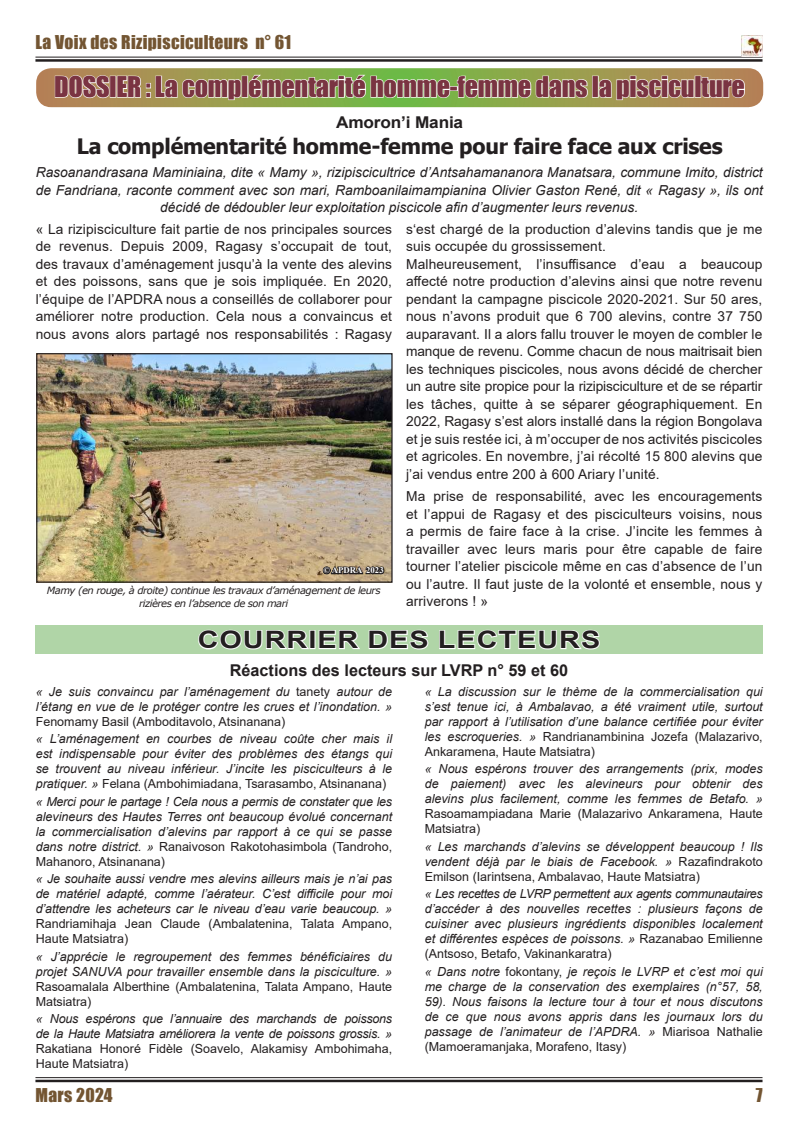
<style>
.page{position:relative;width:798px;height:1141px;background:#fff}
.page>*{position:absolute;margin:0;border:0;box-sizing:border-box;transform-origin:0 0}
.t1{font:26.25px "Impact";letter-spacing:-.01em;color:#7a3442}
.t2{font:700 24px "Arial";letter-spacing:.035em;color:#231f20;scale:1.2 1}
.t3{font:700 21.25px "Tahoma";letter-spacing:-.01em;color:#231f20}
.t4{font:17.5px "Impact";letter-spacing:.02em;color:#735532}
.t5{font:700 16.25px "Arial";color:#231f20}
.t6{font:700 16.25px "Arial";color:#231f20;scale:1.06 1}
.t7{font:13.75px/17.5px "Arial";letter-spacing:.01em;color:#231f20;text-align:justify}
.t8{font:italic 13.75px/17.5px "Arial";color:#231f20;text-align:center}
.t9{font:italic 12.5px/15px "Arial";color:#231f20;text-align:justify}
.t10{font:12.5px/15px "Arial";color:#231f20}
.t11{font:italic 12.5px/15px "Arial";letter-spacing:-.02em;color:#231f20}
.t12{font:italic 10px/12.5px "Verdana";letter-spacing:-.05em;color:#231f20;text-align:center}
.t13{font:700 8.75px "Times New Roman";color:#fff}
.s1{font-style:normal}
</style>
<div class="page">
<hr style="left:35px;top:57px;width:727px;height:1px;background:#231f20">
<hr style="left:35px;top:59px;width:727px;height:3px;background:#231f20">
<hr style="left:35px;top:1077px;width:727px;height:1px;background:#231f20">
<hr style="left:35px;top:1080px;width:727px;height:2px;background:#231f20">
<img style="left:741px;top:36px;width:21px;height:20px">
<div style="left:35px;top:625px;width:727px;height:29px;background:#b0d5a7"></div>
<svg style="left:198px;top:629px;width:113px;height:21px"></svg>
<div style="left:309px;top:630px;width:6px;height:19px;border:2px solid #fff"></div>
<svg style="left:318px;top:629px;width:111px;height:21px"></svg>
<svg style="left:439px;top:629px;width:161px;height:21px"></svg>
<img style="left:38px;top:355px;width:352px;height:226px">
<div style="left:36px;top:353px;width:356px;height:230px;border:1px solid #231f20"></div>
<svg style="left:321px;top:565px;width:64px;height:11px"></svg>
<svg style="left:36px;top:68px;width:727px;height:39px"></svg>
<h3 class="t4" style="left:35px;top:29px;width:257px">La Voix des Rizipisciculteurs n° 61</h3>
<h1 class="t1" style="left:54px;top:66px;width:692px">DOSSIER : La complémentarité homme-femme dans la pisciculture</h1>
<h3 class="t6" style="left:336px;top:111px;width:121px">Amoron’i Mania</h3>
<h3 class="t3" style="left:77px;top:131px;width:647px">La complémentarité homme-femme pour faire face aux crises</h3>
<p class="t8" style="left:36px;top:164px;width:728px">Rasoanandrasana Maminiaina, dite « Mamy », rizipiscicultrice d’Antsahamananora Manatsara, commune Imito, district de Fandriana, raconte comment avec son mari, Ramboanilaimampianina Olivier Gaston René, dit « Ragasy », ils ont décidé de dédoubler leur exploitation piscicole afin d’augmenter leurs revenus.</p>
<p class="t7" style="left:36px;top:220px;width:358px">« La rizipisciculture fait partie de nos principales sources de revenus. Depuis 2009, Ragasy s’occupait de tout, des travaux d’aménagement jusqu’à la vente des alevins et des poissons, sans que je sois impliquée. En 2020, l’équipe de l’APDRA nous a conseillés de collaborer pour améliorer notre production. Cela nous a convaincus et nous avons alors partagé nos responsabilités : Ragasy</p>
<p class="t7" style="left:406px;top:220px;width:358px;text-align:left">s‘est chargé de la production d’alevins tandis que je me suis occupée du grossissement.<br>Malheureusement, l’insuffisance d’eau a beaucoup affecté notre production d’alevins ainsi que notre revenu pendant la campagne piscicole 2020-2021. Sur 50 ares, nous n’avons produit que 6 700 alevins, contre 37 750 auparavant. Il a alors fallu trouver le moyen de combler le manque de revenu. Comme chacun de nous maitrisait bien les techniques piscicoles, nous avons décidé de chercher un autre site propice pour la rizipisciculture et de se répartir les tâches, quitte à se séparer géographiquement. En 2022, Ragasy s’est alors installé dans la région Bongolava et je suis restée ici, à m’occuper de nos activités piscicoles et agricoles. En novembre, j’ai récolté 15 800 alevins que j’ai vendus entre 200 à 600 Ariary l’unité.</p>
<p class="t7" style="left:406px;top:488px;width:358px">Ma prise de responsabilité, avec les encouragements et l’appui de Ragasy et des pisciculteurs voisins, nous a permis de faire face à la crise. J’incite les femmes à travailler avec leurs maris pour être capable de faire tourner l’atelier piscicole même en cas d’absence de l’un ou l’autre. Il faut juste de la volonté et ensemble, nous y arriverons ! »</p>
<p class="t13" style="left:323px;top:564px;width:62px">© APDRA 2023</p>
<p class="t12" style="left:47px;top:584px;width:335px">Mamy (en rouge, à droite) continue les travaux d’aménagement de leurs rizières en l’absence de son mari</p>
<h2 class="t2" style="left:197px;top:623px;width:337px">COURRIER DES LECTEURS</h2>
<h3 class="t5" style="left:229px;top:659px;width:340px">Réactions des lecteurs sur LVRP n° 59 et 60</h3>
<p class="t9" style="left:424px;top:684px;width:339px">« La discussion sur le thème de la commercialisation qui s’est tenue ici, à Ambalavao, a été vraiment utile, surtout par rapport à l’utilisation d’une balance certifiée pour éviter les escroqueries. » <span class="s1">Randrianambinina Jozefa (Malazarivo, Ankaramena, Haute Matsiatra)</span></p>
<p class="t9" style="left:424px;top:762px;width:339px">« Nous espérons trouver des arrangements (prix, modes de paiement) avec les alevineurs pour obtenir des alevins plus facilement, comme les femmes de Betafo. »</p>
<p class="t10" style="left:424px;top:806px;width:339px">Rasoamampiadana Marie (Malazarivo Ankaramena, Haute<br>Matsiatra)</p>
<p class="t9" style="left:424px;top:839px;width:339px">« Les marchands d’alevins se développent beaucoup ! Ils vendent déjà par le biais de Facebook. » <span class="s1">Razafindrakoto Emilson (Iarintsena, Ambalavao, Haute Matsiatra)</span></p>
<p class="t9" style="left:424px;top:887px;width:339px">« Les recettes de LVRP permettent aux agents communautaires d’accéder à des nouvelles recettes : plusieurs façons de cuisiner avec plusieurs ingrédients disponibles localement et différentes espèces de poissons. » <span class="s1">Razanabao Emilienne (Antsoso, Betafo, Vakinankaratra)</span></p>
<p class="t9" style="left:424px;top:964px;width:339px">« Dans notre <span class="s1">fokontany,</span> je reçois le LVRP et c’est moi qui me charge de la conservation des exemplaires (n°57, 58, 59). Nous faisons la lecture tour à tour et nous discutons de ce que nous avons appris dans les journaux lors du passage de l’animateur de l’APDRA. » <span class="s1">Miarisoa Nathalie (Mamoeramanjaka, Morafeno, Itasy)</span></p>
<p class="t9" style="left:36px;top:684px;width:358px">« Je suis convaincu par l’aménagement du <span class="s1">tanety</span> autour de l’étang en vue de le protéger contre les crues et l’inondation. »</p>
<p class="t10" style="left:36px;top:714px;width:251px">Fenomamy Basil (Amboditavolo, Atsinanana)</p>
<p class="t9" style="left:36px;top:732px;width:358px">« L’aménagement en courbes de niveau coûte cher mais il est indispensable pour éviter des problèmes des étangs qui se trouvent au niveau inférieur. J’incite les pisciculteurs à le pratiquer. » <span class="s1">Felana (Ambohimiadana, Tsarasambo, Atsinanana)</span></p>
<p class="t9" style="left:36px;top:794px;width:358px">« Merci pour le partage ! Cela nous a permis de constater que les alevineurs des Hautes Terres ont beaucoup évolué concernant la commercialisation d’alevins par rapport à ce qui se passe dans notre district. » <span class="s1">Ranaivoson Rakotohasimbola (Tandroho, Mahanoro, Atsinanana)</span></p>
<p class="t9" style="left:36px;top:872px;width:358px">« Je souhaite aussi vendre mes alevins ailleurs mais je n’ai pas de matériel adapté, comme l’aérateur. C’est difficile pour moi d’attendre les acheteurs car le niveau d’eau varie beaucoup. »</p>
<p class="t10" style="left:36px;top:916px;width:358px">Randriamihaja Jean Claude (Ambalatenina, Talata Ampano,<br>Haute Matsiatra)</p>
<p class="t9" style="left:36px;top:949px;width:358px">« J’apprécie le regroupement des femmes bénéficiaires du projet SANUVA pour travailler ensemble dans la pisciculture. »</p>
<p class="t10" style="left:36px;top:979px;width:358px">Rasoamalala Alberthine (Ambalatenina, Talata Ampano, Haute<br>Matsiatra)</p>
<p class="t11" style="left:36px;top:1012px;width:358px">« Nous espérons que l’annuaire des marchands de poissons de la Haute Matsiatra améliorera la vente de poissons grossis. »</p>
<p class="t10" style="left:36px;top:1041px;width:358px">Rakatiana Honoré Fidèle (Soavelo, Alakamisy Ambohimaha,<br>Haute Matsiatra)</p>
<h3 class="t4" style="left:35px;top:1082px;width:79px">Mars 2024</h3>
<h3 class="t4" style="left:755px;top:1081px;width:8px">7</h3>
</div>
